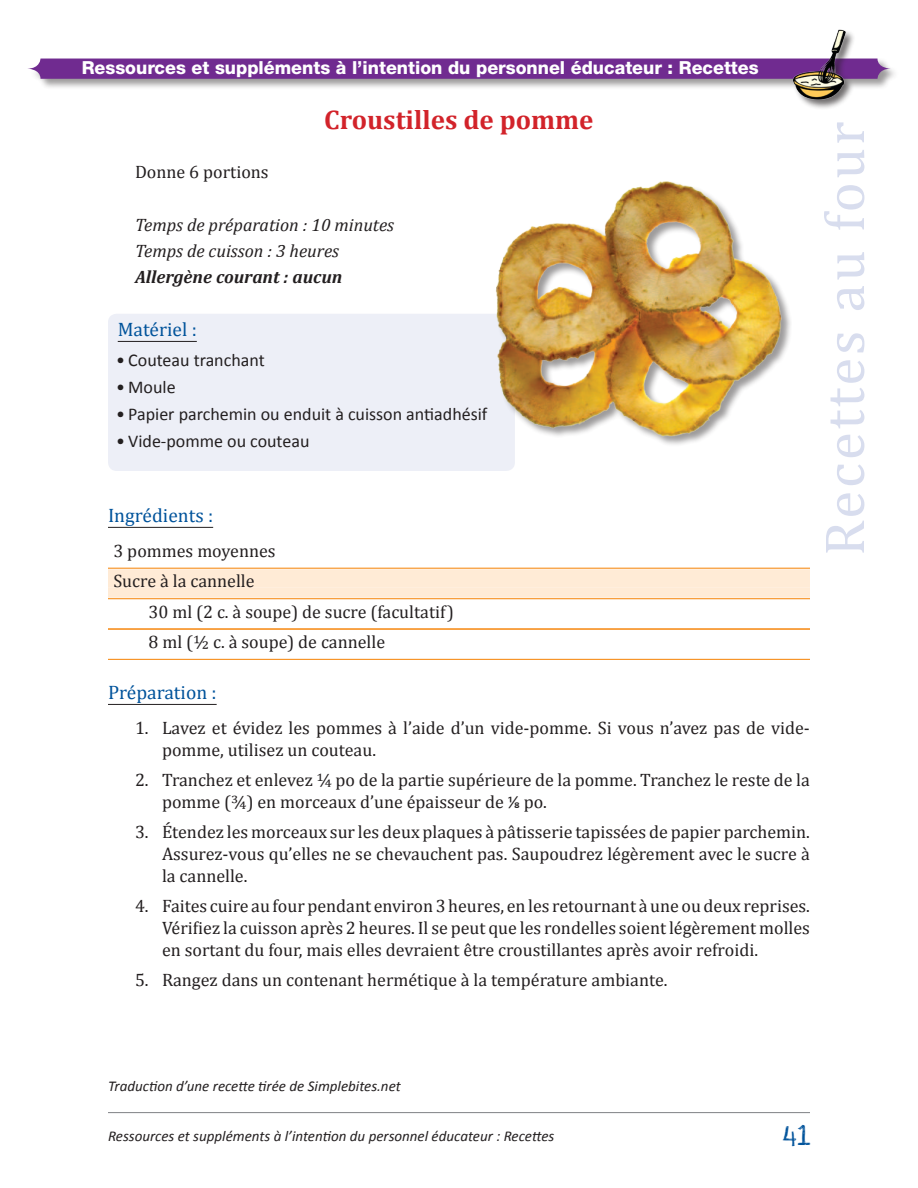
<style>
.page{position:relative;width:918px;height:1188px;background:#fff}
.page>*{position:absolute;margin:0;border:0;box-sizing:border-box;transform-origin:0 0}
.t1{font:57px "Cambria";letter-spacing:.05em;color:#d8ddee}
.head{font:700 27px "Cambria";color:#d2232a}
.RECIPE_subhead{font:19.5px "Cambria";color:#00539b}
.t2{font:19.5px "Love Ya Like A Sister";color:#00539b;scale:1.15 1}
.RECIPE__instructions{font:18px/21.8px "Cambria";color:#231f20}
.RECIPE__Ingredients{font:18px "Cambria";color:#231f20}
.t3{font:18px "Calibri";color:#231f20}
.t4{font:800 18px "Helvetica Neue LT Std";color:#fff}
.RECIPE-times{font:italic 18px "Cambria";color:#231f20}
.RECIPE__instructions-2{font:italic 700 18px "Cambria";color:#231f20}
.footnote{font:italic 15px "Calibri";color:#231f20}
.s1{font-family:"Calibri"}
</style>
<div class="page">
<hr style="left:108px;top:1112px;width:702px;height:1px;background:#808285">
<div style="left:26px;top:58px;width:872px;height:32px;background:#231f20;opacity:.45"></div>
<svg style="left:27px;top:59px;width:864px;height:20px;background:#733192"></svg>
<div style="left:793px;top:28px;width:63px;height:82px;background:#231f20;opacity:.65"></div>
<img style="left:794px;top:28px;width:55px;height:75px">
<hr style="left:108px;top:527px;width:105px;height:1px;background:#231f20">
<hr style="left:108px;top:568px;width:702px;height:1px;background:#f78f1e">
<div style="left:108px;top:569px;width:702px;height:18px;background:#ffebd6"></div>
<div style="left:108px;top:587px;width:702px;height:11px;background:#ffebd6"></div>
<hr style="left:108px;top:598px;width:702px;height:1px;background:#f78f1e">
<hr style="left:108px;top:628px;width:702px;height:2px;background:#f78f1e">
<hr style="left:108px;top:659px;width:702px;height:1px;background:#f78f1e">
<hr style="left:108px;top:704px;width:109px;height:1px;background:#231f20">
<div style="left:108px;top:314px;width:407px;height:157px;background:#edeff7;border-radius:9px"></div>
<hr style="left:118px;top:341px;width:79px;height:1px;background:#231f20">
<img style="left:496px;top:181px;width:295px;height:264px">
<p class="t4" style="left:82px;top:57px;width:679px">Ressources et suppléments à l’intention du personnel éducateur : Recettes</p>
<p class="head" style="left:324px;top:103px;width:271px">Croustilles de pomme</p>
<p class="RECIPE__instructions" style="left:135px;top:161px;width:135px">Donne 6 portions</p>
<p class="RECIPE-times" style="left:135px;top:214px;width:261px">Temps de préparation : 10 minutes</p>
<p class="RECIPE-times" style="left:135px;top:240px;width:206px">Temps de cuisson : 3 heures</p>
<p class="RECIPE__instructions-2" style="left:135px;top:266px;width:209px">Allergène courant : aucun</p>
<p class="RECIPE_subhead" style="left:118px;top:318px;width:81px">Matériel :</p>
<p class="t3" style="left:116px;top:349px;width:150px">• Couteau tranchant</p>
<p class="t3" style="left:116px;top:376px;width:61px">• Moule</p>
<p class="t3" style="left:116px;top:403px;width:373px">• Papier parchemin ou enduit à cuisson antiadhésif</p>
<p class="t3" style="left:116px;top:430px;width:195px">• Vide-pomme ou couteau</p>
<p class="RECIPE_subhead" style="left:108px;top:503px;width:107px">Ingrédients :</p>
<p class="RECIPE__Ingredients" style="left:113px;top:540px;width:164px">3 pommes moyennes</p>
<p class="RECIPE__Ingredients" style="left:113px;top:570px;width:143px">Sucre à la cannelle</p>
<p class="RECIPE__Ingredients" style="left:148px;top:601px;width:307px">30 ml (2 c. à soupe) de sucre (facultatif)</p>
<p class="RECIPE__Ingredients" style="left:148px;top:631px;width:238px">8 ml (½ c. à soupe) de cannelle</p>
<p class="RECIPE_subhead" style="left:108px;top:681px;width:110px">Préparation :</p>
<p class="RECIPE__instructions" style="left:162px;top:717px;width:649px;text-indent:-27px">1. Lavez et évidez les pommes à l’aide d’un vide-pomme. Si vous n’avez pas de vide&shy;pomme, utilisez un couteau.</p>
<p class="RECIPE__instructions" style="left:162px;top:769px;width:649px;text-indent:-27px">2. Tranchez et enlevez ¼ po de la partie supérieure de la pomme. Tranchez le reste de la pomme (¾) en morceaux d’une épaisseur de <span class="s1">⅛</span> po.</p>
<p class="RECIPE__instructions" style="left:162px;top:821px;width:650px;text-align:justify;text-indent:-27px">3. Étendez les morceaux sur les deux plaques à pâtisserie tapissées de papier parchemin.<br>Assurez-vous qu’elles ne se chevauchent pas. Saupoudrez légèrement avec le sucre à la cannelle.</p>
<p class="RECIPE__instructions" style="left:162px;top:895px;width:649px;text-align:justify;text-indent:-27px">4. Faites cuire au four pendant environ 3 heures, en les retournant à une ou deux reprises.<br>Vérifiez la cuisson après 2 heures. Il se peut que les rondelles soient légèrement molles en sortant du four, mais elles devraient être croustillantes après avoir refroidi.</p>
<p class="RECIPE__instructions" style="left:135px;top:969px;width:534px">5. Rangez dans un contenant hermétique à la température ambiante.</p>
<h1 class="t1" style="left:811px;top:556px;width:436px;rotate:-90deg">Recettes au four</h1>
<p class="footnote" style="left:108px;top:1077px;width:294px">Traduction d’une recette tirée de Simplebites.net</p>
<p class="footnote" style="left:108px;top:1127px;width:448px">Ressources et suppléments à l’intention du personnel éducateur : Recettes</p>
<p class="t2" style="left:783px;top:1121px;width:25px">41</p>
</div>
